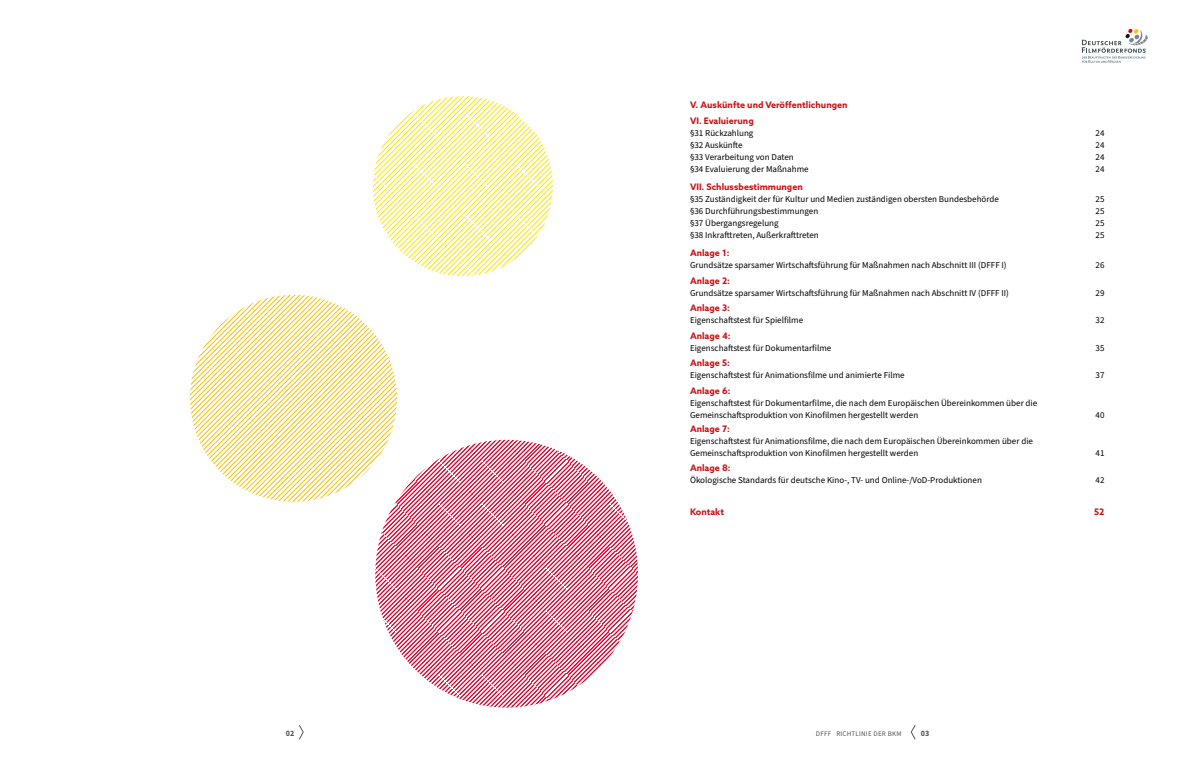
<style>
.page{position:relative;width:1191px;height:766px;background:#fff}
.page>*{position:absolute;margin:0;border:0;box-sizing:border-box;transform-origin:0 0}
.t1{font:9px/12px "Source Sans Pro";color:#000}
.t2{font:700 9px "Azo Sans";color:#cd1013}
.t3{font:700 8px "Source Sans Pro";color:#565655}
.t4{font:7px "Source Sans Pro";letter-spacing:.03em;color:#565655}
</style>
<div class="page">
<svg style="left:910px;top:725px;width:6px;height:15px"></svg>
<svg style="left:299px;top:725px;width:5px;height:15px"></svg>
<svg style="left:1082px;top:29px;width:65px;height:34px"></svg>
<svg style="left:375px;top:439px;width:263px;height:268px"></svg>
<svg style="left:190px;top:294px;width:207px;height:207px"></svg>
<svg style="left:373px;top:96px;width:180px;height:180px"></svg>
<p class="t2" style="left:690px;top:98px;width:159px">V. Auskünfte und Veröffentlichungen</p>
<p class="t2" style="left:690px;top:115px;width:65px">VI. Evaluierung</p>
<p class="t1" style="left:690px;top:127px;width:65px">§31 Rückzahlung</p>
<p class="t1" style="left:1095px;top:127px;width:10px">24</p>
<p class="t1" style="left:690px;top:139px;width:54px">§32 Auskünfte</p>
<p class="t1" style="left:1095px;top:139px;width:10px">24</p>
<p class="t1" style="left:690px;top:151px;width:105px">§33 Verarbeitung von Daten</p>
<p class="t1" style="left:1095px;top:151px;width:10px">24</p>
<p class="t1" style="left:690px;top:163px;width:120px">§34 Evaluierung der Maßnahme</p>
<p class="t1" style="left:1095px;top:163px;width:10px">24</p>
<p class="t2" style="left:690px;top:181px;width:114px">VII. Schlussbestimmungen</p>
<p class="t1" style="left:690px;top:193px;width:310px">§35 Zuständigkeit der für Kultur und Medien zuständigen obersten Bundesbehörde</p>
<p class="t1" style="left:1095px;top:193px;width:10px">25</p>
<p class="t1" style="left:690px;top:205px;width:130px">§36 Durchführungsbestimmungen</p>
<p class="t1" style="left:1095px;top:205px;width:10px">25</p>
<p class="t1" style="left:690px;top:217px;width:90px">§37 Übergangsregelung</p>
<p class="t1" style="left:1095px;top:217px;width:10px">25</p>
<p class="t1" style="left:690px;top:229px;width:130px">§38 Inkrafttreten, Außerkrafttreten</p>
<p class="t1" style="left:1095px;top:229px;width:10px">25</p>
<p class="t2" style="left:690px;top:247px;width:41px">Anlage 1:</p>
<p class="t1" style="left:690px;top:259px;width:318px">Grundsätze sparsamer Wirtschaftsführung für Maßnahmen nach Abschnitt III (DFFF I)</p>
<p class="t1" style="left:1095px;top:259px;width:10px">26</p>
<p class="t2" style="left:690px;top:274px;width:42px">Anlage 2:</p>
<p class="t1" style="left:690px;top:287px;width:320px">Grundsätze sparsamer Wirtschaftsführung für Maßnahmen nach Abschnitt IV (DFFF II)</p>
<p class="t1" style="left:1095px;top:287px;width:10px">29</p>
<p class="t2" style="left:690px;top:302px;width:41px">Anlage 3:</p>
<p class="t1" style="left:690px;top:314px;width:115px">Eigenschaftstest für Spielfilme</p>
<p class="t1" style="left:1095px;top:314px;width:10px">32</p>
<p class="t2" style="left:690px;top:329px;width:42px">Anlage 4:</p>
<p class="t1" style="left:690px;top:342px;width:143px">Eigenschaftstest für Dokumentarfilme</p>
<p class="t1" style="left:1095px;top:342px;width:10px">35</p>
<p class="t2" style="left:690px;top:357px;width:41px">Anlage 5:</p>
<p class="t1" style="left:690px;top:369px;width:216px">Eigenschaftstest für Animationsfilme und animierte Filme</p>
<p class="t1" style="left:1095px;top:369px;width:10px">37</p>
<p class="t2" style="left:690px;top:384px;width:42px">Anlage 6:</p>
<p class="t1" style="left:690px;top:397px;width:349px">Eigenschaftstest für Dokumentarfilme, die nach dem Europäischen Übereinkommen über die<br>Gemeinschaftsproduktion von Kinofilmen hergestellt werden</p>
<p class="t1" style="left:1095px;top:409px;width:10px">40</p>
<p class="t2" style="left:690px;top:423px;width:41px">Anlage 7:</p>
<p class="t1" style="left:690px;top:435px;width:344px">Eigenschaftstest für Animationsfilme, die nach dem Europäischen Übereinkommen über die<br>Gemeinschaftsproduktion von Kinofilmen hergestellt werden</p>
<p class="t1" style="left:1095px;top:447px;width:10px">41</p>
<p class="t2" style="left:690px;top:461px;width:42px">Anlage 8:</p>
<p class="t1" style="left:690px;top:474px;width:293px">Ökologische Standards für deutsche Kino-, TV- und Online-/VoD-Produktionen</p>
<p class="t1" style="left:1095px;top:474px;width:10px">42</p>
<p class="t2" style="left:690px;top:505px;width:36px">Kontakt</p>
<p class="t2" style="left:1094px;top:505px;width:12px">52</p>
<p class="t3" style="left:286px;top:727px;width:10px">02</p>
<p class="t4" style="left:816px;top:728px;width:87px">DFFF RICHTLINIE DER BKM</p>
<p class="t3" style="left:921px;top:727px;width:10px">03</p>
</div>
